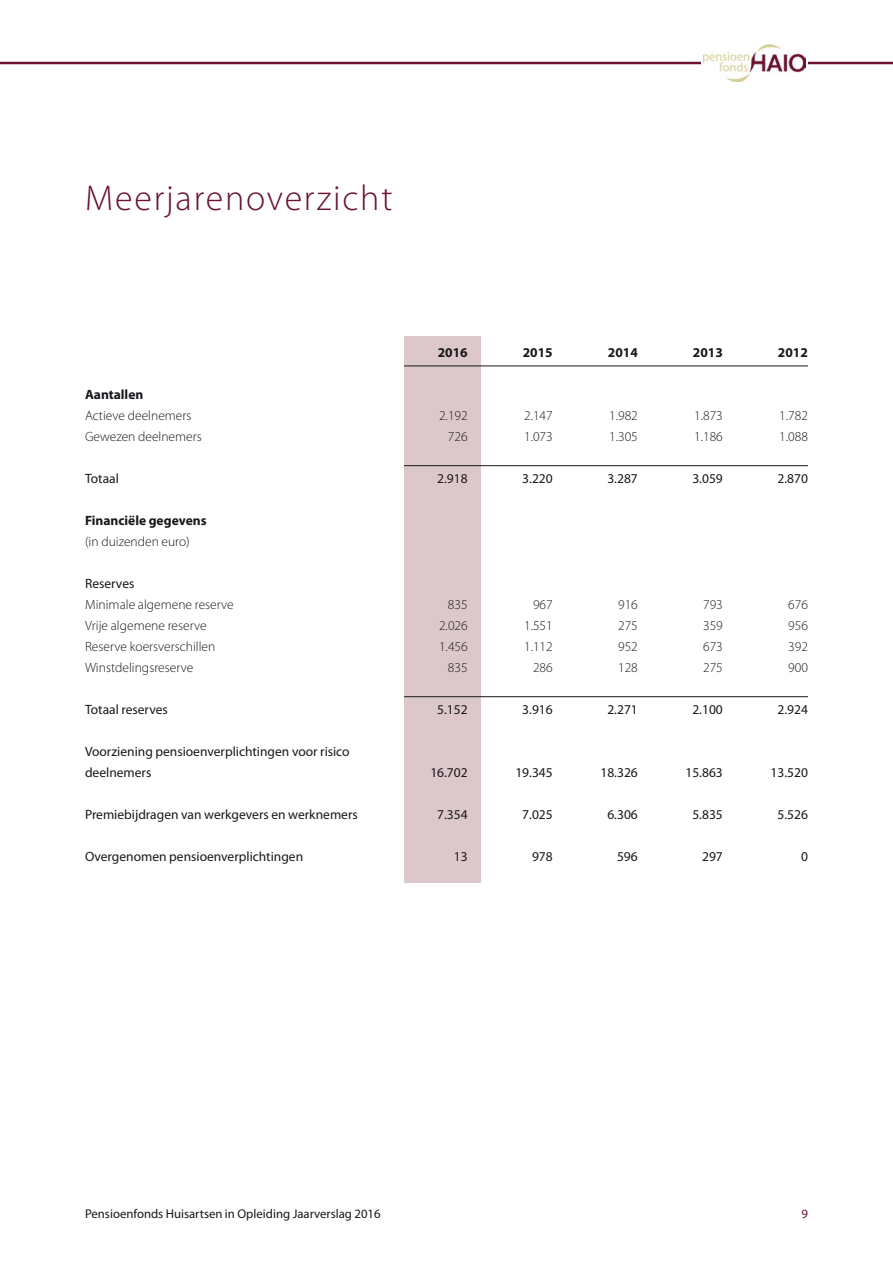
<style>
.page{position:relative;width:893px;height:1263px;background:#fff}
.page>*{position:absolute;margin:0;border:0;box-sizing:border-box;transform-origin:0 0}
.t1{font:300 36px "Myriad Pro";letter-spacing:.05em;color:#6b1131}
.t2{font:13.5px/21px "Myriad Pro";color:#1a171c}
.t3{font:300 13.5px "Myriad Pro";color:#1a171c}
.t4{font:700 13.5px "Myriad Pro";color:#1a171c}
.t5{font:12.75px "Myriad Pro";color:#1a171c}
.t6{font:12.75px "Myriad Pro";color:#6b1131}
</style>
<div class="page">
<hr style="left:0;top:62px;width:893px;height:2px;background:#6b1131">
<div style="left:702px;top:37px;width:106px;height:52px;background:#fff"></div>
<img style="left:704px;top:45px;width:102px;height:36px">
<div style="left:404px;top:336px;width:76px;height:546px;background:#dcc8ca"></div>
<hr style="left:404px;top:366px;width:404px;height:1px;background:#1a171c">
<hr style="left:404px;top:465px;width:404px;height:1px;background:#1a171c">
<hr style="left:404px;top:696px;width:404px;height:1px;background:#1a171c">
<h1 class="t1" style="left:85px;top:176px;width:309px">Meerjarenoverzicht</h1>
<p class="t4" style="left:438px;top:344px;width:31px">2016</p>
<p class="t4" style="left:523px;top:344px;width:31px">2015</p>
<p class="t4" style="left:608px;top:344px;width:31px">2014</p>
<p class="t4" style="left:693px;top:344px;width:31px">2013</p>
<p class="t4" style="left:778px;top:344px;width:31px">2012</p>
<p class="t4" style="left:85px;top:386px;width:60px">Aantallen</p>
<p class="t3" style="left:85px;top:407px;width:108px">Actieve deelnemers</p>
<p class="t3" style="left:439px;top:407px;width:30px">2.192</p>
<p class="t3" style="left:524px;top:407px;width:30px">2.147</p>
<p class="t3" style="left:609px;top:407px;width:30px">1.982</p>
<p class="t3" style="left:694px;top:407px;width:30px">1.873</p>
<p class="t3" style="left:779px;top:407px;width:30px">1.782</p>
<p class="t3" style="left:85px;top:428px;width:118px">Gewezen deelnemers</p>
<p class="t3" style="left:448px;top:428px;width:21px">726</p>
<p class="t3" style="left:524px;top:428px;width:30px">1.073</p>
<p class="t3" style="left:609px;top:428px;width:30px">1.305</p>
<p class="t3" style="left:694px;top:428px;width:30px">1.186</p>
<p class="t3" style="left:779px;top:428px;width:30px">1.088</p>
<p class="t2" style="left:85px;top:468px;width:35px">Totaal</p>
<p class="t2" style="left:437px;top:468px;width:32px">2.918</p>
<p class="t2" style="left:522px;top:468px;width:32px">3.220</p>
<p class="t2" style="left:607px;top:468px;width:32px">3.287</p>
<p class="t2" style="left:692px;top:468px;width:32px">3.059</p>
<p class="t2" style="left:777px;top:468px;width:32px">2.870</p>
<p class="t4" style="left:85px;top:512px;width:123px">Financiële gegevens</p>
<p class="t3" style="left:85px;top:533px;width:106px">(in duizenden euro)</p>
<p class="t2" style="left:85px;top:573px;width:51px">Reserves</p>
<p class="t3" style="left:85px;top:596px;width:150px">Minimale algemene reserve</p>
<p class="t3" style="left:448px;top:596px;width:21px">835</p>
<p class="t3" style="left:533px;top:596px;width:21px">967</p>
<p class="t3" style="left:618px;top:596px;width:21px">916</p>
<p class="t3" style="left:703px;top:596px;width:21px">793</p>
<p class="t3" style="left:788px;top:596px;width:21px">676</p>
<p class="t3" style="left:85px;top:617px;width:123px">Vrije algemene reserve</p>
<p class="t3" style="left:439px;top:617px;width:30px">2.026</p>
<p class="t3" style="left:524px;top:617px;width:30px">1.551</p>
<p class="t3" style="left:618px;top:617px;width:21px">275</p>
<p class="t3" style="left:703px;top:617px;width:21px">359</p>
<p class="t3" style="left:788px;top:617px;width:21px">956</p>
<p class="t3" style="left:85px;top:638px;width:132px">Reserve koersverschillen</p>
<p class="t3" style="left:439px;top:638px;width:30px">1.456</p>
<p class="t3" style="left:524px;top:638px;width:30px">1.112</p>
<p class="t3" style="left:618px;top:638px;width:21px">952</p>
<p class="t3" style="left:703px;top:638px;width:21px">673</p>
<p class="t3" style="left:788px;top:638px;width:21px">392</p>
<p class="t3" style="left:85px;top:659px;width:110px">Winstdelingsreserve</p>
<p class="t3" style="left:448px;top:659px;width:21px">835</p>
<p class="t3" style="left:533px;top:659px;width:21px">286</p>
<p class="t3" style="left:618px;top:659px;width:21px">128</p>
<p class="t3" style="left:703px;top:659px;width:21px">275</p>
<p class="t3" style="left:788px;top:659px;width:21px">900</p>
<p class="t2" style="left:85px;top:699px;width:84px">Totaal reserves</p>
<p class="t2" style="left:437px;top:699px;width:32px">5.152</p>
<p class="t2" style="left:522px;top:699px;width:32px">3.916</p>
<p class="t2" style="left:607px;top:699px;width:32px">2.271</p>
<p class="t2" style="left:692px;top:699px;width:32px">2.100</p>
<p class="t2" style="left:777px;top:699px;width:32px">2.924</p>
<p class="t2" style="left:85px;top:741px;width:266px">Voorziening pensioenverplichtingen voor risico deelnemers</p>
<p class="t2" style="left:430px;top:762px;width:39px">16.702</p>
<p class="t2" style="left:515px;top:762px;width:39px">19.345</p>
<p class="t2" style="left:600px;top:762px;width:39px">18.326</p>
<p class="t2" style="left:685px;top:762px;width:39px">15.863</p>
<p class="t2" style="left:770px;top:762px;width:39px">13.520</p>
<p class="t2" style="left:85px;top:804px;width:274px">Premiebijdragen van werkgevers en werknemers</p>
<p class="t2" style="left:437px;top:804px;width:32px">7.354</p>
<p class="t2" style="left:522px;top:804px;width:32px">7.025</p>
<p class="t2" style="left:607px;top:804px;width:32px">6.306</p>
<p class="t2" style="left:692px;top:804px;width:32px">5.835</p>
<p class="t2" style="left:777px;top:804px;width:32px">5.526</p>
<p class="t2" style="left:85px;top:846px;width:220px">Overgenomen pensioenverplichtingen</p>
<p class="t2" style="left:454px;top:846px;width:15px">13</p>
<p class="t2" style="left:532px;top:846px;width:22px">978</p>
<p class="t2" style="left:617px;top:846px;width:22px">596</p>
<p class="t2" style="left:702px;top:846px;width:22px">297</p>
<p class="t2" style="left:801px;top:846px;width:8px">0</p>
<p class="t5" style="left:85px;top:1206px;width:297px">Pensioenfonds Huisartsen in Opleiding Jaarverslag 2016</p>
<p class="t6" style="left:801px;top:1206px;width:8px">9</p>
</div>
